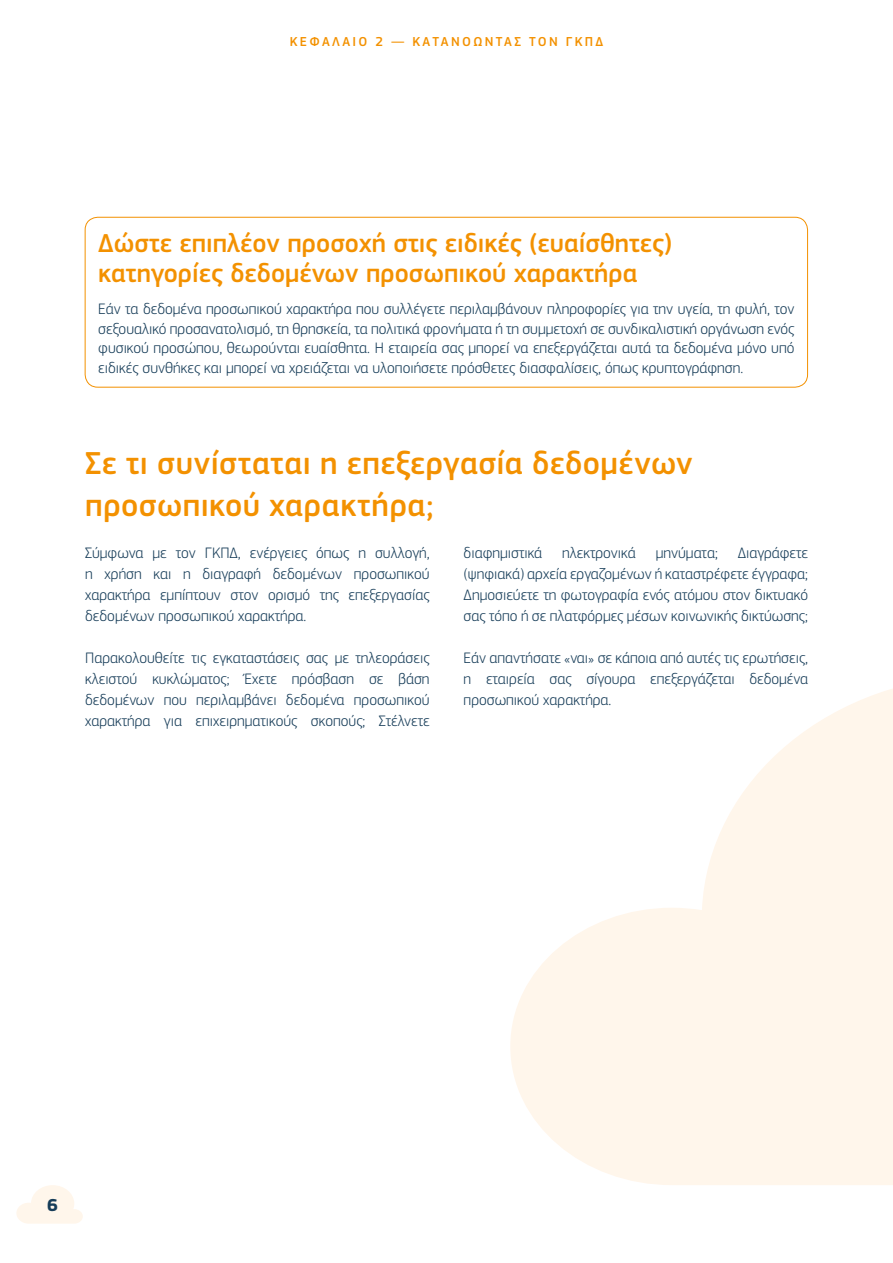
<style>
.page{position:relative;width:893px;height:1263px;background:#fff}
.page>*{position:absolute;margin:0;border:0;box-sizing:border-box;transform-origin:0 0}
.Title_2{font:500 33px/42px "EC Square Sans Pro";letter-spacing:.015em;color:#f39100}
.Box_Title{font:500 27px/30px "EC Square Sans Pro";color:#f39100}
.t1{font:700 18px "EC Square Sans Pro";color:#163c58}
.Body{font:300 15.75px/21px "EC Square Sans Pro";color:#163c58;text-align:justify}
.Box_Body{font:300 15.75px/19.5px "EC Square Sans Pro";color:#163c58;text-align:justify}
.t2{font:500 13.5px "EC Square Sans Pro";letter-spacing:.17em;color:#f39100}
</style>
<div class="page">
<svg style="left:16px;top:1185px;width:67px;height:39px"></svg>
<svg style="left:510px;top:689px;width:383px;height:496px;fill:#fff6eb"></svg>
<div style="left:85px;top:217px;width:723px;height:171px;border:1px solid #f39100;border-radius:13px"></div>
<p class="t2" style="left:290px;top:34px;width:21px">Κεφάλαιο</p>
<p class="t2" style="left:375px;top:34px;width:58px">2 — Κατανοώντας</p>
<p class="t2" style="left:529px;top:34px;width:11px">τον</p>
<p class="t2" style="left:566px;top:34px;width:39px">ΓΚΠΔ</p>
<h2 class="Box_Title" style="left:98px;top:229px;width:575px">Δώστε επιπλέον προσοχή στις ειδικές (ευαίσθητες) κατηγορίες δεδομένων προσωπικού χαρακτήρα</h2>
<p class="Box_Body" style="left:98px;top:299px;width:698px">Εάν τα δεδομένα προσωπικού χαρακτήρα που συλλέγετε περιλαμβάνουν πληροφορίες για την υγεία, τη φυλή, τον σεξουαλικό προσανατολισμό, τη θρησκεία, τα πολιτικά φρονήματα ή τη συμμετοχή σε συνδικαλιστική οργάνωση ενός φυσικού προσώπου, θεωρούνται ευαίσθητα. Η εταιρεία σας μπορεί να επεξεργάζεται αυτά τα δεδομένα μόνο υπό ειδικές συνθήκες και μπορεί να χρειάζεται να υλοποιήσετε πρόσθετες διασφαλίσεις, όπως κρυπτογράφηση.</p>
<h2 class="Title_2" style="left:85px;top:443px;width:609px">Σε τι συνίσταται η επεξεργασία δεδομένων προσωπικού χαρακτήρα;</h2>
<p class="Body" style="left:85px;top:542px;width:346px">Σύμφωνα με τον ΓΚΠΔ, ενέργειες όπως η συλλογή, η χρήση και η διαγραφή δεδομένων προσωπικού χαρακτήρα εμπίπτουν στον ορισμό της επεξεργασίας δεδομένων προσωπικού χαρακτήρα.</p>
<p class="Body" style="left:85px;top:647px;width:346px">Παρακολουθείτε τις εγκαταστάσεις σας με τηλεοράσεις κλειστού κυκλώματος; Έχετε πρόσβαση σε βάση δεδομένων που περιλαμβάνει δεδομένα προσωπικού χαρακτήρα για επιχειρηματικούς σκοπούς; Στέλνετε</p>
<p class="Body" style="left:464px;top:542px;width:346px;text-indent:274px">Διαγράφετε (ψηφιακά) αρχεία εργαζομένων ή καταστρέφετε έγγραφα; Δημοσιεύετε τη φωτογραφία ενός ατόμου στον δικτυακό σας τόπο ή σε πλατφόρμες μέσων κοινωνικής δικτύωσης;</p>
<p class="Body" style="left:464px;top:647px;width:346px">Εάν απαντήσατε «ναι» σε κάποια από αυτές τις ερωτήσεις, η εταιρεία σας σίγουρα επεξεργάζεται δεδομένα προσωπικού χαρακτήρα.</p>
<p class="Body" style="left:464px;top:542px;width:80px">διαφημιστικά</p>
<p class="Body" style="left:562px;top:542px;width:75px">ηλεκτρονικά</p>
<p class="Body" style="left:656px;top:542px;width:64px">μηνύματα;</p>
<p class="t1" style="left:47px;top:1194px;width:12px">6</p>
</div>
